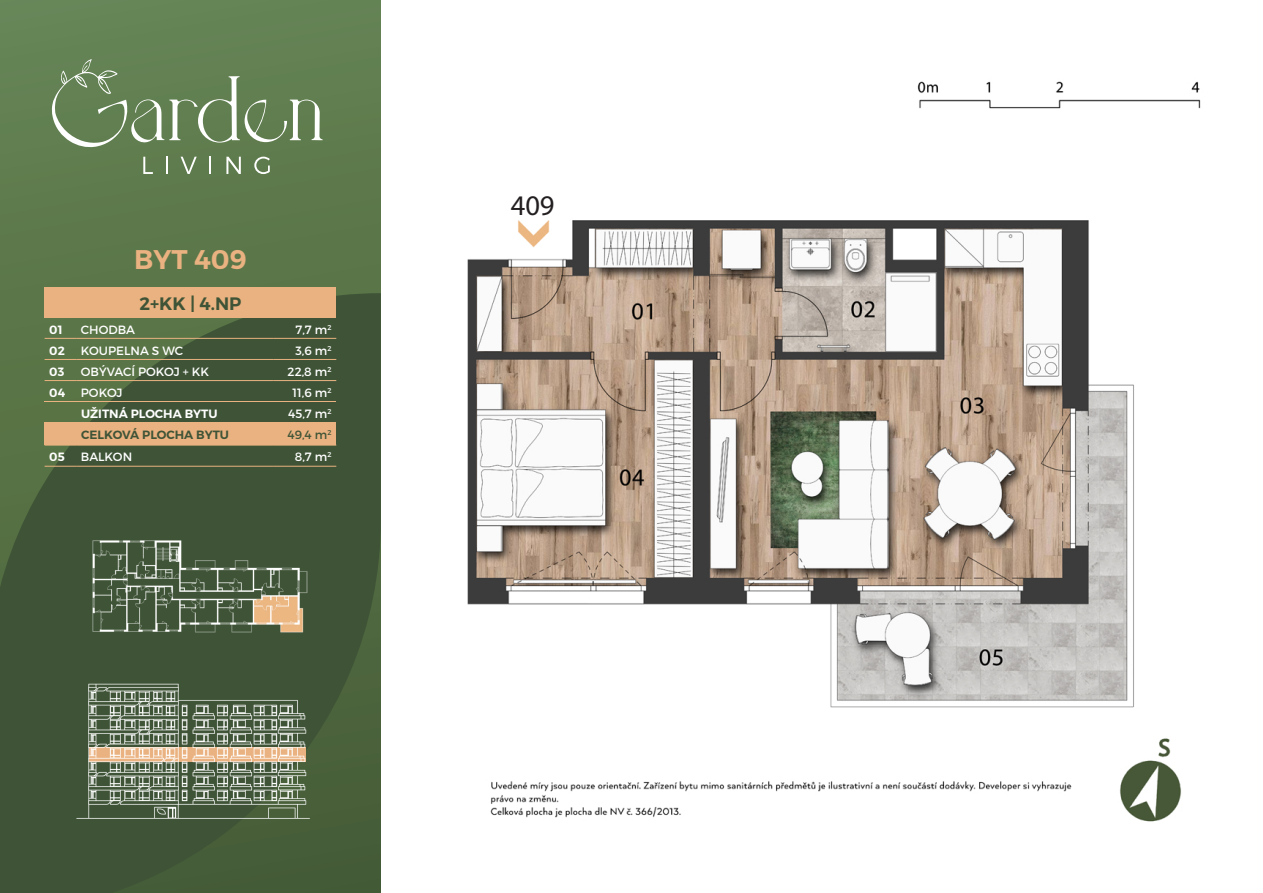
<style>
.page{position:relative;width:1263px;height:893px;background:#fff}
.page>*{position:absolute;margin:0;border:0;box-sizing:border-box;transform-origin:0 0}
.t1{font:28.5px "Myriad Pro";color:#231f20}
.t2{font:600 27px "Montserrat";color:#eab280}
.t3{font:600 18px "Montserrat";color:#3f5437}
.t4{font:12px "Montserrat";color:#fff}
.t5{font:600 12px "Montserrat";color:#fff}
.t6{font:600 12px "Montserrat";color:#3f5437}
.t7{font:12px "Montserrat";color:#3f5437}
</style>
<div class="page">
<div style="left:0;top:0;width:381px;height:893px;background:#5e7b4d"></div>
<svg style="left:0;top:293px;width:381px;height:600px;fill:#3f5437"></svg>
<svg style="left:51px;top:59px;width:272px;height:89px"></svg>
<svg style="left:143px;top:157px;width:10px;height:17px"></svg>
<svg style="left:166px;top:157px;width:2px;height:17px"></svg>
<svg style="left:181px;top:157px;width:16px;height:17px"></svg>
<svg style="left:209px;top:157px;width:2px;height:17px"></svg>
<svg style="left:226px;top:157px;width:15px;height:17px"></svg>
<svg style="left:254px;top:157px;width:16px;height:17px"></svg>
<div style="left:45px;top:287px;width:291px;height:30px;background:#eab280"></div>
<div style="left:45px;top:423px;width:291px;height:22px;background:#eab280"></div>
<hr style="left:45px;top:338px;width:31px;height:1px;background:#eab280">
<hr style="left:76px;top:338px;width:197px;height:1px;background:#eab280">
<hr style="left:273px;top:338px;width:63px;height:1px;background:#eab280">
<hr style="left:45px;top:359px;width:31px;height:1px;background:#eab280">
<hr style="left:76px;top:359px;width:197px;height:1px;background:#eab280">
<hr style="left:273px;top:359px;width:63px;height:1px;background:#eab280">
<hr style="left:45px;top:380px;width:31px;height:1px;background:#eab280">
<hr style="left:76px;top:380px;width:197px;height:1px;background:#eab280">
<hr style="left:273px;top:380px;width:63px;height:1px;background:#eab280">
<hr style="left:45px;top:445px;width:31px;height:1px;background:#eab280">
<hr style="left:76px;top:445px;width:197px;height:1px;background:#eab280">
<hr style="left:273px;top:445px;width:63px;height:1px;background:#eab280">
<hr style="left:45px;top:466px;width:31px;height:1px;background:#eab280">
<hr style="left:76px;top:466px;width:197px;height:1px;background:#eab280">
<hr style="left:273px;top:466px;width:63px;height:1px;background:#eab280">
<img style="left:467px;top:220px;width:667px;height:488px">
<img style="left:917px;top:81px;width:284px;height:28px">
<img style="left:490px;top:781px;width:582px;height:37px">
<img style="left:1120px;top:738px;width:61px;height:84px">
<hr style="left:45px;top:401px;width:291px;height:1px;background:#eab280">
<img style="left:68px;top:520px;width:250px;height:142px">
<img style="left:45px;top:678px;width:297px;height:142px">
<p class="t2" style="left:134px;top:242px;width:114px">BYT 409</p>
<p class="t3" style="left:139px;top:292px;width:104px">2+KK | 4.NP</p>
<p class="t5" style="left:49px;top:322px;width:15px">01</p>
<p class="t4" style="left:81px;top:322px;width:56px">CHODBA</p>
<p class="t4" style="left:296px;top:322px;width:37px">7,7 m<sup>2</sup></p>
<p class="t5" style="left:49px;top:343px;width:17px">02</p>
<p class="t4" style="left:81px;top:343px;width:104px">KOUPELNA S WC</p>
<p class="t4" style="left:295px;top:343px;width:38px">3,6 m<sup>2</sup></p>
<p class="t5" style="left:49px;top:364px;width:17px">03</p>
<p class="t4" style="left:81px;top:364px;width:130px">OBÝVACÍ POKOJ + KK</p>
<p class="t4" style="left:288px;top:364px;width:45px">22,8 m<sup>2</sup></p>
<p class="t5" style="left:49px;top:385px;width:17px">04</p>
<p class="t4" style="left:81px;top:385px;width:43px">POKOJ</p>
<p class="t4" style="left:293px;top:385px;width:40px">11,6 m<sup>2</sup></p>
<p class="t5" style="left:81px;top:406px;width:138px">UŽITNÁ PLOCHA BYTU</p>
<p class="t4" style="left:288px;top:406px;width:45px">45,7 m<sup>2</sup></p>
<p class="t6" style="left:81px;top:427px;width:149px">CELKOVÁ PLOCHA BYTU</p>
<p class="t7" style="left:287px;top:427px;width:46px">49,4 m<sup>2</sup></p>
<p class="t5" style="left:49px;top:450px;width:17px">05</p>
<p class="t4" style="left:81px;top:450px;width:53px">BALKON</p>
<p class="t4" style="left:295px;top:450px;width:38px">8,7 m<sup>2</sup></p>
<p class="t1" style="left:511px;top:187px;width:45px">409</p>
</div>
